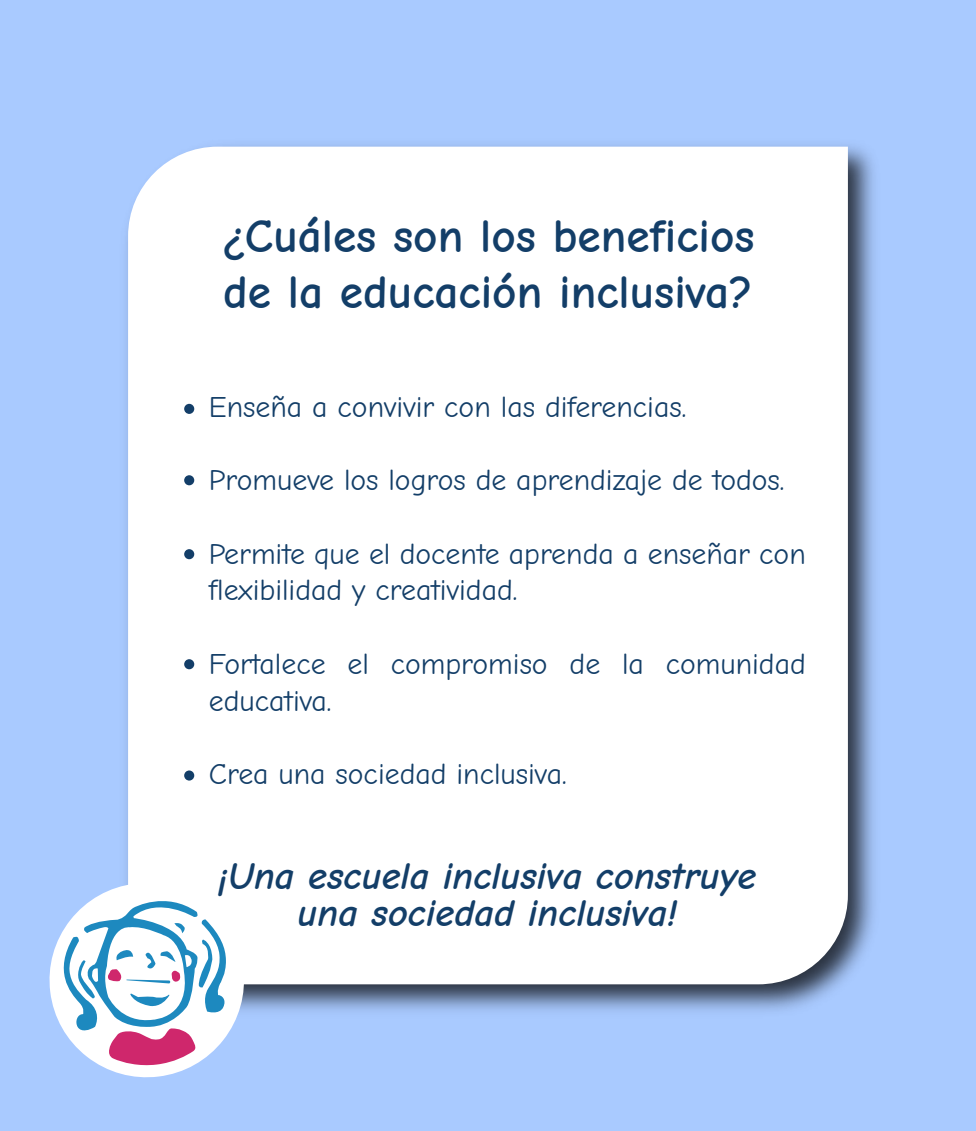
<style>
.page{position:relative;width:976px;height:1131px;background:#fff}
.page>*{position:absolute;margin:0;border:0;box-sizing:border-box;transform-origin:0 0}
.t1{font:700 47.25px/56px "Comic Neue";color:#133e68}
.t2{font:italic 700 38.5px/36.8px "Comic Neue";color:#133e68;text-align:center}
.t3{font:29.75px/36.8px "Comic Neue";color:#133e68}
</style>
<div class="page">
<div style="left:0;top:0;width:975px;height:1131px;background:#a9caff"></div>
<img style="left:126px;top:145px;width:748px;height:866px">
<div style="left:128px;top:147px;width:719px;height:837px;background:#fff"></div>
<svg style="left:49px;top:881px;width:197px;height:197px"></svg>
<div style="left:184px;top:404px;width:10px;height:10px;background:#133e68;border-radius:50%"></div>
<div style="left:184px;top:475px;width:10px;height:10px;background:#133e68;border-radius:50%"></div>
<div style="left:184px;top:549px;width:10px;height:10px;background:#133e68;border-radius:50%"></div>
<div style="left:184px;top:659px;width:10px;height:10px;background:#133e68;border-radius:50%"></div>
<div style="left:184px;top:770px;width:10px;height:11px;background:#133e68;border-radius:50%"></div>
<h1 class="t1" style="left:221px;top:207px;width:534px">¿Cuáles son los beneficios de la educación inclusiva?</h1>
<p class="t3" style="left:209px;top:388px;width:479px">Enseña a convivir con las diferencias.</p>
<p class="t3" style="left:209px;top:461px;width:577px">Promueve los logros de aprendizaje de todos.</p>
<p class="t3" style="left:209px;top:535px;width:598px">Permite que el docente aprenda a enseñar con flexibilidad y creatividad.</p>
<p class="t3" style="left:209px;top:645px;width:598px">Fortalece el compromiso de la comunidad educativa.</p>
<p class="t3" style="left:209px;top:755px;width:359px">Crea una sociedad inclusiva.</p>
<p class="t2" style="left:218px;top:857px;width:539px">¡Una escuela inclusiva construye una sociedad inclusiva!</p>
</div>
